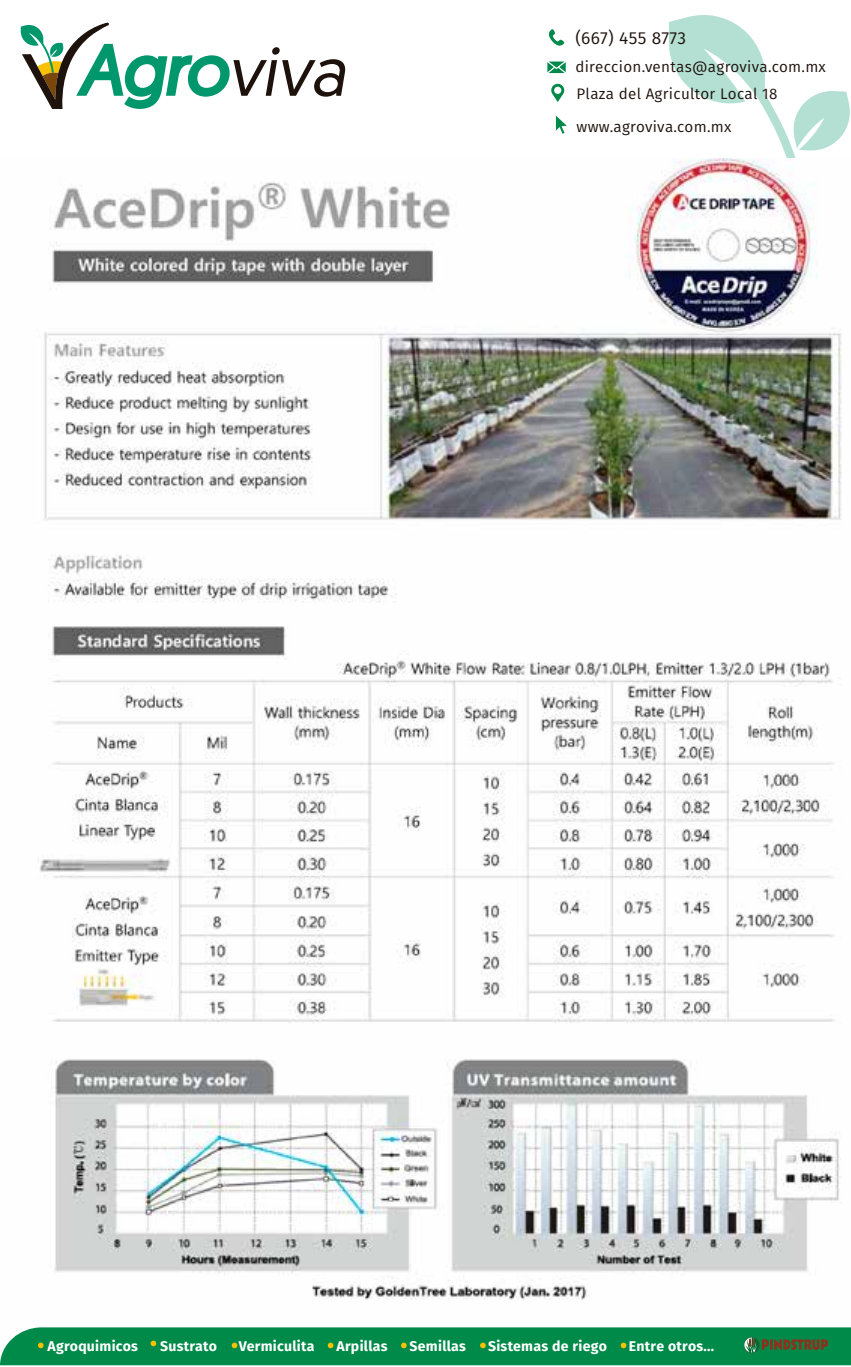
<style>
.page{position:relative;width:851px;height:1367px;background:#fff}
.page>*{position:absolute;margin:0;border:0;box-sizing:border-box;transform-origin:0 0}
.t1{font:17.4px "Fira Sans";letter-spacing:.02em;color:#1e120d}
.t2{font:15.15px/27.3px "Fira Sans";letter-spacing:.02em;color:#1e120d}
.t3{font:700 14.1px "Fira Sans";letter-spacing:.02em;color:#fff}
</style>
<div class="page">
<svg style="left:668px;top:15px;width:181px;height:143px"></svg>
<img style="left:38px;top:158px;width:804px;height:1142px">
<svg style="left:21px;top:22px;width:325px;height:87px"></svg>
<svg style="left:556px;top:116px;width:10px;height:18px"></svg>
<svg style="left:549px;top:29px;width:15px;height:17px"></svg>
<svg style="left:551px;top:84px;width:13px;height:18px"></svg>
<svg style="left:547px;top:61px;width:18px;height:12px"></svg>
<svg style="left:0;top:1327px;width:850px;height:37px;background:#098b4d"></svg>
<p class="t1" style="left:575px;top:25px;width:112px">(667) 455 8773</p>
<p class="t2" style="left:575px;top:53px;width:252px">direccion.ventas@agroviva.com.mx<br>Plaza del Agricultor Local 18</p>
<p class="t2" style="left:576px;top:112px;width:156px">www.agroviva.com.mx</p>
<p class="t3" style="left:48px;top:1333px;width:92px">Agroquimicos</p>
<p class="t3" style="left:160px;top:1333px;width:58px">Sustrato</p>
<p class="t3" style="left:239px;top:1333px;width:77px">Vermiculita</p>
<p class="t3" style="left:336px;top:1333px;width:53px">Arpillas</p>
<p class="t3" style="left:409px;top:1333px;width:58px">Semillas</p>
<p class="t3" style="left:488px;top:1333px;width:120px">Sistemas de riego</p>
<p class="t3" style="left:628px;top:1333px;width:87px">Entre otros...</p>
</div>
